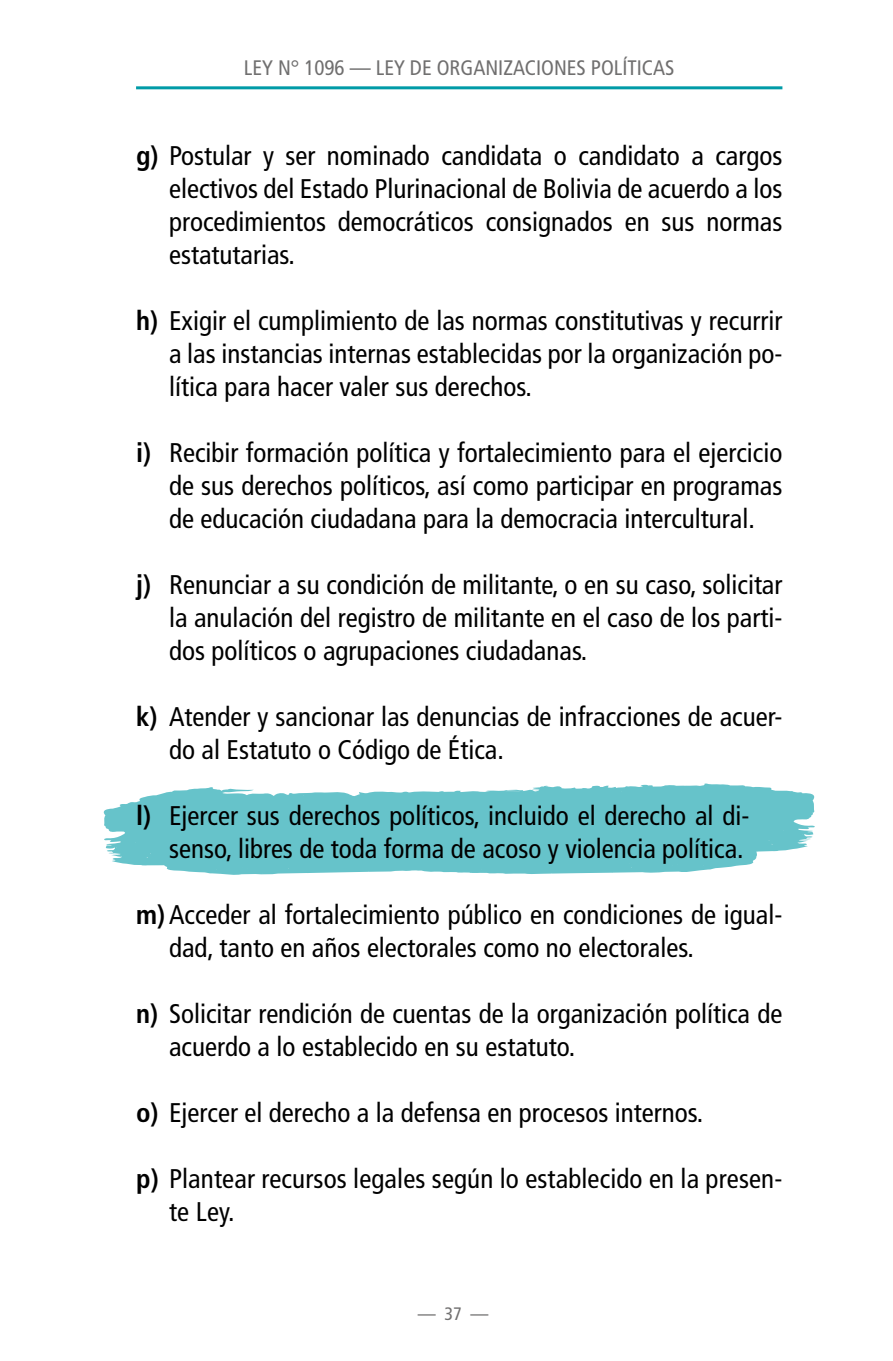
<style>
.page{position:relative;width:893px;height:1361px;background:#fff}
.page>*{position:absolute;margin:0;border:0;box-sizing:border-box;transform-origin:0 0}
.t1{font:condensed 27px/33px "Frutiger LT Std";color:#000;text-align:justify}
.t2{font:condensed 21px "Frutiger LT Std";color:#706f6f}
.t3{font:condensed 18px "Frutiger LT Std";color:#706f6f}
.s1{font-weight:700}
</style>
<div class="page">
<hr style="left:136px;top:86px;width:646px;height:3px;background:#009ba7">
<svg style="left:103px;top:783px;width:712px;height:92px;background:#7eccd2"></svg>
<p class="t2" style="left:244px;top:56px;width:432px">LEY N° 1096 — LEY DE ORGANIZACIONES POLÍTICAS</p>
<p class="t1" style="left:169px;top:139px;width:615px;text-indent:-33px"><span class="s1">g)</span> Postular y ser nominado candidata o candidato a cargos electivos del Estado Plurinacional de Bolivia de acuerdo a los procedimientos democráticos consignados en sus normas estatutarias.</p>
<p class="t1" style="left:169px;top:304px;width:615px;text-indent:-33px"><span class="s1">h)</span> Exigir el cumplimiento de las normas constitutivas y recurrir a las instancias internas establecidas por la organización po&shy;lítica para hacer valer sus derechos.</p>
<p class="t1" style="left:169px;top:436px;width:615px;text-indent:-33px"><span class="s1">i)</span> Recibir formación política y fortalecimiento para el ejercicio de sus derechos políticos, así como participar en programas de educación ciudadana para la democracia intercultural.</p>
<p class="t1" style="left:169px;top:568px;width:615px;text-indent:-33px"><span class="s1">j)</span> Renunciar a su condición de militante, o en su caso, solicitar la anulación del registro de militante en el caso de los parti&shy;dos políticos o agrupaciones ciudadanas.</p>
<p class="t1" style="left:169px;top:700px;width:615px;text-indent:-33px"><span class="s1">k)</span> Atender y sancionar las denuncias de infracciones de acuer&shy;do al Estatuto o Código de Ética.</p>
<p class="t1" style="left:136px;top:799px;width:615px;text-align:right"><span class="s1">l)</span> Ejercer sus derechos políticos, incluido el derecho al di&shy;senso, libres de toda forma de acoso y violencia política.</p>
<p class="t1" style="left:169px;top:898px;width:615px;text-indent:-33px"><span class="s1">m)</span> Acceder al fortalecimiento público en condiciones de igual&shy;dad, tanto en años electorales como no electorales.</p>
<p class="t1" style="left:169px;top:997px;width:615px;text-indent:-33px"><span class="s1">n)</span> Solicitar rendición de cuentas de la organización política de acuerdo a lo establecido en su estatuto.</p>
<p class="t1" style="left:136px;top:1096px;width:569px"><span class="s1">o)</span> Ejercer el derecho a la defensa en procesos internos.</p>
<p class="t1" style="left:169px;top:1162px;width:615px;text-indent:-33px"><span class="s1">p)</span> Plantear recursos legales según lo establecido en la presen&shy;te Ley.</p>
<p class="t3" style="left:418px;top:1302px;width:72px">— 37 —</p>
</div>
